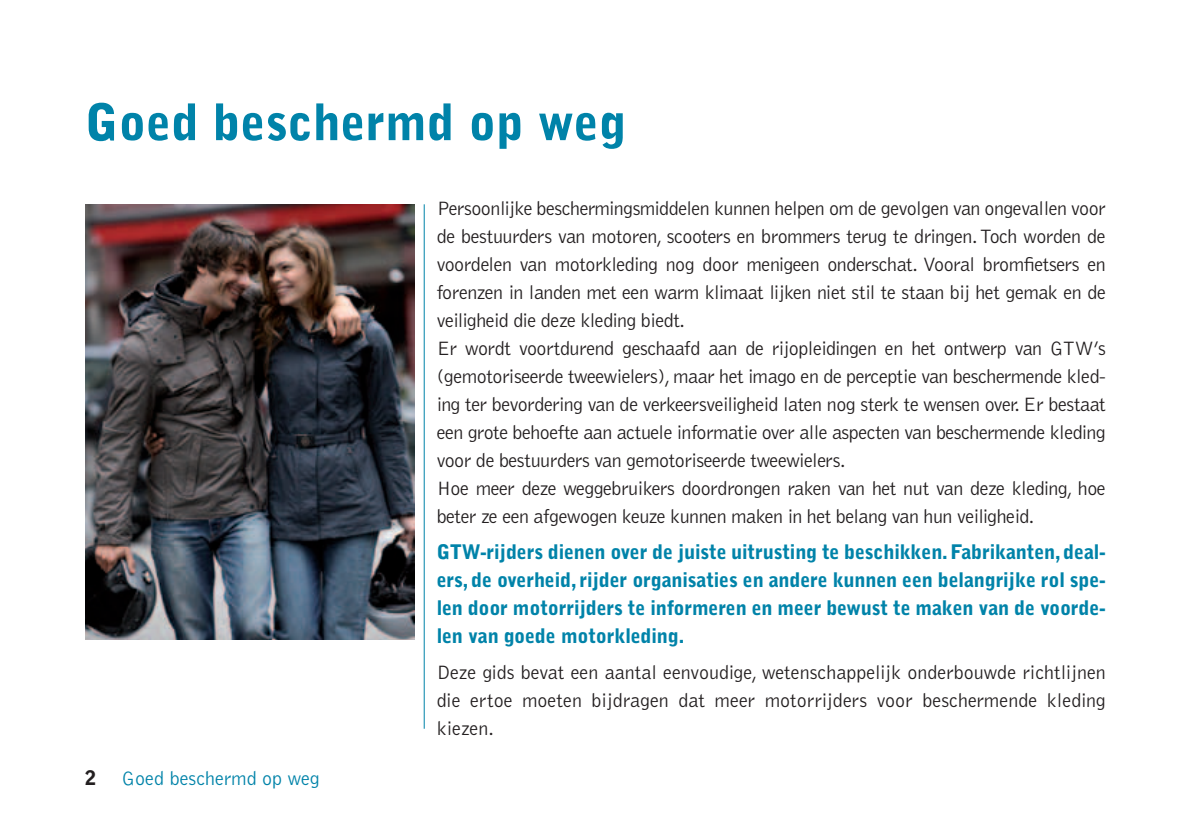
<style>
.page{position:relative;width:1191px;height:840px;background:#fff}
.page>*{position:absolute;margin:0;border:0;box-sizing:border-box;transform-origin:0 0}
.t1{font:900 50px "Bell Gothic Std";color:#0083a9}
.t2{font:300 20px/28px "Bell Gothic Std";letter-spacing:-.025em;color:#231f20}
.t3{font:900 20px/28px "Bell Gothic Std";letter-spacing:-.01em;color:#0083a9;text-align:justify}
.t4{font:300 20px "Bell Gothic Std";color:#0083a9}
.t5{font:900 20px "Bell Gothic Std";color:#231f20}
</style>
<div class="page">
<hr style="left:424px;top:204px;width:1px;height:524px;background:#0083a9">
<img style="left:85px;top:204px;width:329px;height:435px">
<h1 class="t1" style="left:85px;top:93px;width:543px">Goed beschermd op weg</h1>
<p class="t5" style="left:85px;top:765px;width:13px">2</p>
<p class="t4" style="left:122px;top:767px;width:199px">Goed beschermd op weg</p>
<p class="t2" style="left:437px;top:194px;width:671px">Persoonlijke beschermingsmiddelen kunnen helpen om de gevolgen van ongevallen voor de bestuurders van motoren, scooters en brommers terug te dringen. Toch worden de voordelen van motorkleding nog door menigeen onderschat. Vooral bromfietsers en forenzen in landen met een warm klimaat lijken niet stil te staan bij het gemak en de veiligheid die deze kleding biedt.<br>Er wordt voortdurend geschaafd aan de rijopleidingen en het ontwerp van GTW’s (gemotoriseerde tweewielers), maar het imago en de perceptie van beschermende kled&shy;ing ter bevordering van de verkeersveiligheid laten nog sterk te wensen over. Er bestaat een grote behoefte aan actuele informatie over alle aspecten van beschermende kleding voor de bestuurders van gemotoriseerde tweewielers.<br>Hoe meer deze weggebruikers doordrongen raken van het nut van deze kleding, hoe beter ze een afgewogen keuze kunnen maken in het belang van hun veiligheid.</p>
<p class="t3" style="left:437px;top:538px;width:670px">GTW-rijders dienen over de juiste uitrusting te beschikken. Fabrikanten, deal&shy;ers, de overheid, rijder organisaties en andere kunnen een belangrijke rol spe&shy;len door motorrijders te informeren en meer bewust te maken van de voorde&shy;len van goede motorkleding.</p>
<p class="t2" style="left:437px;top:658px;width:671px;text-align:justify">Deze gids bevat een aantal eenvoudige, wetenschappelijk onderbouwde richtlijnen die ertoe moeten bijdragen dat meer motorrijders voor beschermende kleding kiezen.</p>
</div>
